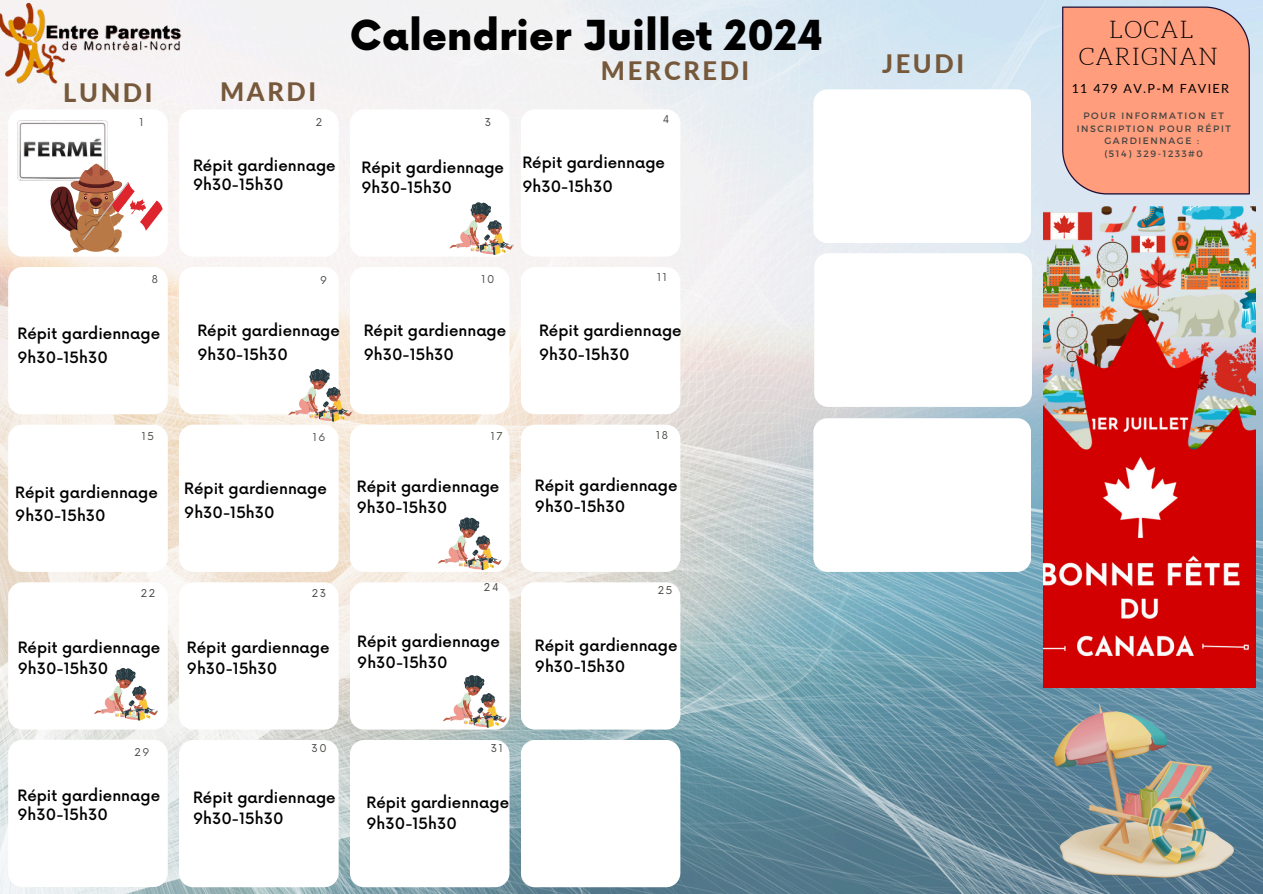
<style>
.page{position:relative;width:1263px;height:894px;background:#fff}
.page>*{position:absolute;margin:0;border:0;box-sizing:border-box;transform-origin:0 0}
.t1{font:900 40.2px "Now";color:#000}
.t2{font:800 25.35px "Lato";letter-spacing:.105em;color:#76583b}
.t3{font:300 24px/26.7px "Aleo";letter-spacing:.05em;color:#000;text-align:center}
.t4{font:500 15.3px/21.3px "Now";color:#000}
.t5{font:12.6px "Lato";letter-spacing:.105em;color:#000}
.t6{font:10.5px "Now";letter-spacing:.15em;color:#444440}
.t7{font:9.3px/12.6px "Montserrat";letter-spacing:.17em;color:#444440;text-align:center}
</style>
<div class="page">
<img style="left:0;top:0;width:1263px;height:893px">
<img style="left:0;top:0;width:194px;height:114px">
<div style="left:8px;top:109px;width:160px;height:147px;background:#fff;border-radius:14px"></div>
<div style="left:8px;top:424px;width:160px;height:147px;background:#fff;border-radius:14px"></div>
<div style="left:8px;top:267px;width:160px;height:147px;background:#fff;border-radius:14px"></div>
<div style="left:8px;top:582px;width:160px;height:147px;background:#fff;border-radius:14px"></div>
<div style="left:8px;top:739px;width:160px;height:147px;background:#fff;border-radius:14px"></div>
<div style="left:179px;top:109px;width:160px;height:147px;background:#fff;border-radius:14px"></div>
<div style="left:179px;top:424px;width:160px;height:147px;background:#fff;border-radius:14px"></div>
<div style="left:179px;top:267px;width:160px;height:147px;background:#fff;border-radius:14px"></div>
<div style="left:179px;top:582px;width:160px;height:147px;background:#fff;border-radius:14px"></div>
<div style="left:179px;top:739px;width:160px;height:147px;background:#fff;border-radius:14px"></div>
<div style="left:521px;top:109px;width:159px;height:147px;background:#fff;border-radius:14px"></div>
<div style="left:521px;top:424px;width:159px;height:147px;background:#fff;border-radius:14px"></div>
<div style="left:521px;top:267px;width:159px;height:147px;background:#fff;border-radius:14px"></div>
<div style="left:521px;top:582px;width:159px;height:147px;background:#fff;border-radius:14px"></div>
<div style="left:521px;top:739px;width:159px;height:147px;background:#fff;border-radius:14px"></div>
<div style="left:350px;top:109px;width:159px;height:147px;background:#fff;border-radius:14px"></div>
<div style="left:350px;top:424px;width:159px;height:147px;background:#fff;border-radius:14px"></div>
<div style="left:350px;top:267px;width:159px;height:147px;background:#fff;border-radius:14px"></div>
<div style="left:350px;top:582px;width:159px;height:147px;background:#fff;border-radius:14px"></div>
<div style="left:350px;top:739px;width:159px;height:147px;background:#fff;border-radius:14px"></div>
<svg style="left:449px;top:202px;width:64px;height:53px"></svg>
<svg style="left:288px;top:369px;width:64px;height:52px"></svg>
<img style="left:18px;top:120px;width:90px;height:60px">
<img style="left:1043px;top:206px;width:213px;height:481px">
<svg style="left:45px;top:164px;width:118px;height:89px"></svg>
<svg style="left:443px;top:675px;width:64px;height:52px"></svg>
<img style="left:1055px;top:704px;width:178px;height:173px">
<div style="left:1062px;top:7px;width:188px;height:187px;background:#ff9d7d"></div>
<svg style="left:94px;top:668px;width:64px;height:52px"></svg>
<svg style="left:438px;top:517px;width:64px;height:53px"></svg>
<div style="left:813px;top:89px;width:218px;height:154px;background:#fff;border-radius:14px"></div>
<div style="left:814px;top:253px;width:218px;height:154px;background:#fff;border-radius:14px"></div>
<div style="left:813px;top:418px;width:218px;height:153px;background:#fff;border-radius:14px"></div>
<h4 class="t1" style="left:350px;top:13px;width:475px">Calendrier Juillet 2024</h4>
<p class="t2" style="left:63px;top:77px;width:91px">LUNDI</p>
<h4 class="t2" style="left:220px;top:76px;width:97px">MARDI</h4>
<h4 class="t6" style="left:140px;top:117px;width:6px">1</h4>
<p class="t6" style="left:316px;top:117px;width:8px">2</p>
<h4 class="t2" style="left:601px;top:55px;width:150px">MERCREDI</h4>
<p class="t6" style="left:485px;top:117px;width:8px">3</p>
<p class="t6" style="left:663px;top:113px;width:8px">4</p>
<h4 class="t4" style="left:193px;top:156px;width:144px;line-height:19.2px">Répit gardiennage<br>9h30-15h30</h4>
<p class="t4" style="left:361px;top:158px;width:144px;line-height:20.2px">Répit gardiennage<br>9h30-15h30</p>
<h2 class="t4" style="left:522px;top:152px;width:144px;line-height:23.7px">Répit gardiennage<br>9h30-15h30</h2>
<h4 class="t6" style="left:152px;top:273px;width:8px">8</h4>
<h4 class="t6" style="left:320px;top:274px;width:8px">9</h4>
<p class="t6" style="left:657px;top:271px;width:11px">11</p>
<p class="t6" style="left:482px;top:273px;width:14px">10</p>
<p class="t4" style="left:18px;top:322px;width:144px;line-height:23.7px">Répit gardiennage<br>9h30-15h30</p>
<p class="t4" style="left:197px;top:320px;width:144px;line-height:23.7px">Répit gardiennage<br>9h30-15h30</p>
<h1 class="t4" style="left:364px;top:320px;width:144px;line-height:23.7px">Répit gardiennage<br>9h30-15h30</h1>
<p class="t4" style="left:539px;top:320px;width:144px;line-height:23.7px">Répit gardiennage<br>9h30-15h30</p>
<p class="t6" style="left:142px;top:430px;width:14px">15</p>
<p class="t6" style="left:313px;top:431px;width:14px">16</p>
<p class="t6" style="left:491px;top:430px;width:13px">17</p>
<p class="t6" style="left:656px;top:429px;width:13px">18</p>
<h4 class="t4" style="left:15px;top:481px;width:144px;line-height:23.7px">Répit gardiennage<br>9h30-15h30</h4>
<h4 class="t4" style="left:184px;top:477px;width:144px;line-height:23.7px">Répit gardiennage<br>9h30-15h30</h4>
<h4 class="t4" style="left:357px;top:476px;width:144px">Répit gardiennage<br>9h30-15h30</h4>
<h4 class="t4" style="left:535px;top:475px;width:144px">Répit gardiennage<br>9h30-15h30</h4>
<p class="t6" style="left:141px;top:587px;width:16px">22</p>
<p class="t6" style="left:312px;top:587px;width:16px">23</p>
<h4 class="t6" style="left:484px;top:580px;width:16px">24</h4>
<p class="t6" style="left:658px;top:583px;width:16px">25</p>
<h4 class="t4" style="left:18px;top:637px;width:144px">Répit gardiennage<br>9h30-15h30</h4>
<p class="t4" style="left:187px;top:637px;width:144px">Répit gardiennage<br>9h30-15h30</p>
<p class="t4" style="left:357px;top:631px;width:144px">Répit gardiennage<br>9h30-15h30</p>
<p class="t4" style="left:535px;top:635px;width:144px">Répit gardiennage<br>9h30-15h30</p>
<h4 class="t6" style="left:134px;top:746px;width:16px">29</h4>
<p class="t4" style="left:18px;top:786px;width:144px;line-height:19.2px">Répit gardiennage<br>9h30-15h30</p>
<p class="t6" style="left:311px;top:742px;width:17px">30</p>
<h4 class="t4" style="left:193px;top:787px;width:144px">Répit gardiennage<br>9h30-15h30</h4>
<p class="t6" style="left:491px;top:742px;width:14px">31</p>
<h4 class="t4" style="left:367px;top:792px;width:144px">Répit gardiennage<br>9h30-15h30</h4>
<p class="t2" style="left:882px;top:48px;width:83px">JEUDI</p>
<h2 class="t3" style="left:1079px;top:17px;width:140px">LOCAL<br>CARIGNAN</h2>
<h2 class="t5" style="left:1072px;top:81px;width:159px">11 479 AV.P-M FAVIER</h2>
<p class="t7" style="left:1077px;top:109px;width:156px">POUR INFORMATION ET<br>INSCRIPTION POUR RÉPIT<br>GARDIENNAGE :</p>
<h4 class="t7" style="left:1104px;top:147px;width:100px">(514) 329-1233#0</h4>
</div>
